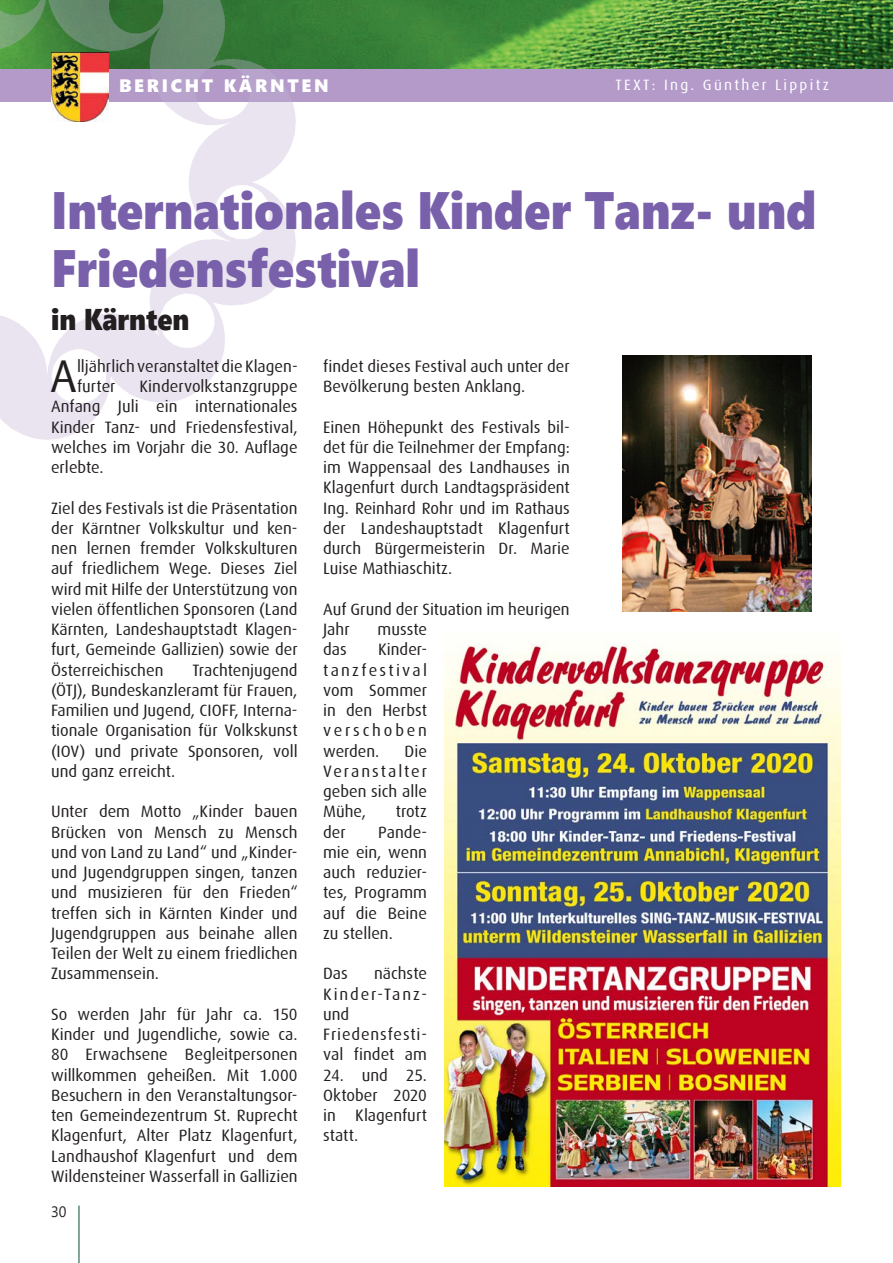
<style>
.page{position:relative;width:893px;height:1263px;background:#fff}
.page>*{position:absolute;margin:0;border:0;box-sizing:border-box;transform-origin:0 0}
.t1{font:52.5px/58.5px "Segoe UI Black";color:#7960aa;scale:.9 1}
.t2{font:45.9px "Dax";color:#231f20}
.t3{font:30px "Segoe UI Black";color:#231f20;scale:.9 1}
.t4{font:18px "Segoe UI Black";letter-spacing:.15em;color:#fff}
.t5{font:16.5px/20.2px "Dax";color:#231f20;text-align:justify}
.t6{font:16.5px/20.2px "Dax";letter-spacing:.045em;color:#231f20}
.t7{font:15px "Dax";letter-spacing:.15em;color:#fff}
.t8{font:15px "Segoe UI";color:#231f20;scale:.95 1}
</style>
<div class="page">
<img style="left:361px;top:0;width:532px;height:70px">
<div style="left:0;top:70px;width:893px;height:32px;background:#b39ac9"></div>
<hr style="left:79px;top:1205px;width:1px;height:58px;background:#00512b">
<img style="left:0;top:0;width:361px;height:440px">
<img style="left:51px;top:52px;width:57px;height:69px">
<img style="left:444px;top:643px;width:396px;height:544px">
<img style="left:623px;top:355px;width:188px;height:256px">
<p class="t4" style="left:119px;top:72px;width:211px">BERICHT KÄRNTEN</p>
<p class="t7" style="left:615px;top:77px;width:215px">TEXT: Ing. Günther Lippitz</p>
<h1 class="t1" style="left:51px;top:178px;width:852px">Internationales Kinder Tanz- und<br>Friedensfestival</h1>
<h3 class="t3" style="left:51px;top:298px;width:155px">in Kärnten</h3>
<h2 class="t2" style="left:50px;top:351px;width:28px">A</h2>
<p class="t5" style="left:77px;top:356px;width:222px">lljährlich veranstaltet die Klagen&shy;furter</p>
<p class="t5" style="left:51px;top:376px;width:248px;text-indent:89px">Kindervolkstanzgruppe Anfang Juli ein internationales Kinder Tanz- und Friedensfestival, welches im Vorjahr die 30. Auflage erlebte.</p>
<p class="t5" style="left:51px;top:498px;width:248px">Ziel des Festivals ist die Präsentation der Kärntner Volkskultur und ken&shy;nen lernen fremder Volkskulturen auf friedlichem Wege. Dieses Ziel wird mit Hilfe der Unterstützung von vielen öffentlichen Sponsoren (Land Kärnten, Landeshauptstadt Klagen&shy;furt, Gemeinde Gallizien) sowie der Österreichischen</p>
<p class="t5" style="left:51px;top:660px;width:248px;text-indent:141px">Trachtenjugend (ÖTJ), Bundeskanzleramt für Frauen, Familien und Jugend, CIOFF, Interna&shy;tionale Organisation für Volkskunst (IOV) und private Sponsoren, voll und ganz erreicht.</p>
<p class="t5" style="left:51px;top:802px;width:248px">Unter dem Motto „Kinder bauen Brücken von Mensch zu Mensch und von Land zu Land“ und „Kinder&shy;und Jugendgruppen singen, tanzen und musizieren für den Frieden“ treffen sich in Kärnten Kinder und Jugendgruppen aus beinahe allen Teilen der Welt zu einem friedlichen Zusammensein.</p>
<p class="t5" style="left:51px;top:1004px;width:248px">So werden Jahr für Jahr ca. 150<br>Kinder und Jugendliche, sowie ca.<br>80 Erwachsene Begleitpersonen willkommen geheißen. Mit 1.000<br>Besuchern in den Veranstaltungsor&shy;ten Gemeindezentrum St. Ruprecht Klagenfurt, Alter Platz Klagenfurt, Landhaushof Klagenfurt und dem Wildensteiner Wasserfall in Gallizien</p>
<p class="t8" style="left:51px;top:1197px;width:18px">30</p>
<p class="t5" style="left:323px;top:356px;width:248px">findet dieses Festival auch unter der<br>Bevölkerung besten Anklang.</p>
<p class="t5" style="left:323px;top:417px;width:248px">Einen Höhepunkt des Festivals bil&shy;det für die Teilnehmer der Empfang: im Wappensaal des Landhauses in Klagenfurt durch Landtagspräsident Ing. Reinhard Rohr und im Rathaus der Landeshauptstadt Klagenfurt durch Bürgermeisterin Dr. Marie Luise Mathiaschitz.</p>
<p class="t5" style="left:323px;top:599px;width:248px">Auf Grund der Situation im heurigen<br>Jahr</p>
<p class="t5" style="left:378px;top:619px;width:51px">musste</p>
<p class="t5" style="left:323px;top:640px;width:105px;text-indent:55px">Kinder&shy;tanzfestival vom Sommer in den Herbst verschoben werden.</p>
<p class="t5" style="left:323px;top:640px;width:25px">das</p>
<p class="t5" style="left:323px;top:741px;width:105px;text-indent:81px">Die Veranstalter geben sich alle Mühe,</p>
<p class="t5" style="left:396px;top:802px;width:33px">trotz</p>
<p class="t5" style="left:323px;top:822px;width:105px;text-indent:55px">Pande&shy;mie ein, wenn auch reduzier&shy;tes, Programm auf die Beine zu stellen.</p>
<p class="t5" style="left:323px;top:964px;width:26px">Das</p>
<p class="t5" style="left:323px;top:822px;width:24px">der</p>
<p class="t6" style="left:323px;top:964px;width:105px;text-indent:51px">nächste<br>Kinder-Tanz&shy;und<br>Friedensfesti&shy;val findet am</p>
<p class="t5" style="left:323px;top:1065px;width:105px">24. und 25.<br>Oktober 2020 in Klagenfurt statt.</p>
</div>
